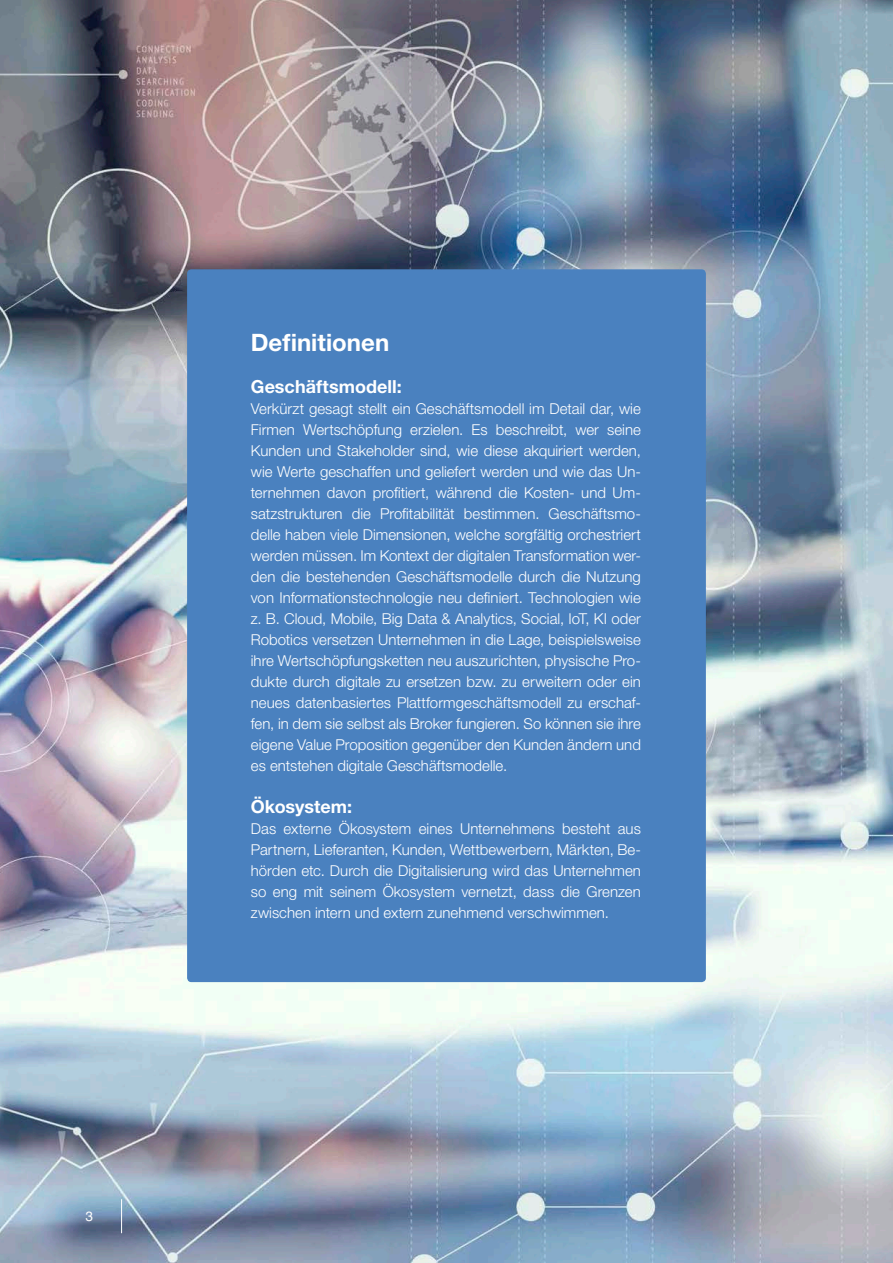
<style>
.page{position:relative;width:893px;height:1263px;background:#fff}
.page>*{position:absolute;margin:0;border:0;box-sizing:border-box;transform-origin:0 0}
.t1{font:700 24px "Helvetica Neue LT Std";color:#fff}
.t2{font:700 18px "Helvetica Neue LT Std";color:#fff}
.t3{font:300 15px/21px "Helvetica Neue LT Std";color:#fff;text-align:justify}
.t4{font:13.5px "Helvetica LT Std";color:#fff}
</style>
<div class="page">
<img style="left:0;top:0;width:893px;height:1263px">
<div style="left:187px;top:269px;width:519px;height:713px;background:#4a81bf;border-radius:4px"></div>
<hr style="left:121px;top:1199px;width:1px;height:34px;background:#fff">
<p class="t4" style="left:85px;top:1208px;width:9px">3</p>
<h1 class="t1" style="left:251px;top:327px;width:140px">Definitionen</h1>
<p class="t2" style="left:251px;top:375px;width:152px">Geschäftsmodell:</p>
<p class="t3" style="left:251px;top:398px;width:392px">Verkürzt gesagt stellt ein Geschäftsmodell im Detail dar, wie Firmen Wertschöpfung erzielen. Es beschreibt, wer seine Kunden und Stakeholder sind, wie diese akquiriert werden, wie Werte geschaffen und geliefert werden und wie das Un&shy;ternehmen davon profitiert, während die Kosten- und Um&shy;satzstrukturen die Profitabilität bestimmen. Geschäftsmo&shy;delle haben viele Dimensionen, welche sorgfältig orchestriert werden müssen. Im Kontext der digitalen Transformation wer&shy;den die bestehenden Geschäftsmodelle durch die Nutzung von Informationstechnologie neu definiert. Technologien wie z. B. Cloud, Mobile, Big Data &amp; Analytics, Social, IoT, KI oder Robotics versetzen Unternehmen in die Lage, beispielsweise ihre Wertschöpfungsketten neu auszurichten, physische Pro&shy;dukte durch digitale zu ersetzen bzw. zu erweitern oder ein neues datenbasiertes Plattformgeschäftsmodell zu erschaf&shy;fen, in dem sie selbst als Broker fungieren. So können sie ihre eigene Value Proposition gegenüber den Kunden ändern und es entstehen digitale Geschäftsmodelle.</p>
<p class="t2" style="left:251px;top:795px;width:103px">Ökosystem:</p>
<p class="t3" style="left:251px;top:818px;width:392px">Das externe Ökosystem eines Unternehmens besteht aus Partnern, Lieferanten, Kunden, Wettbewerbern, Märkten, Be&shy;hörden etc. Durch die Digitalisierung wird das Unternehmen so eng mit seinem Ökosystem vernetzt, dass die Grenzen zwischen intern und extern zunehmend verschwimmen.</p>
</div>
